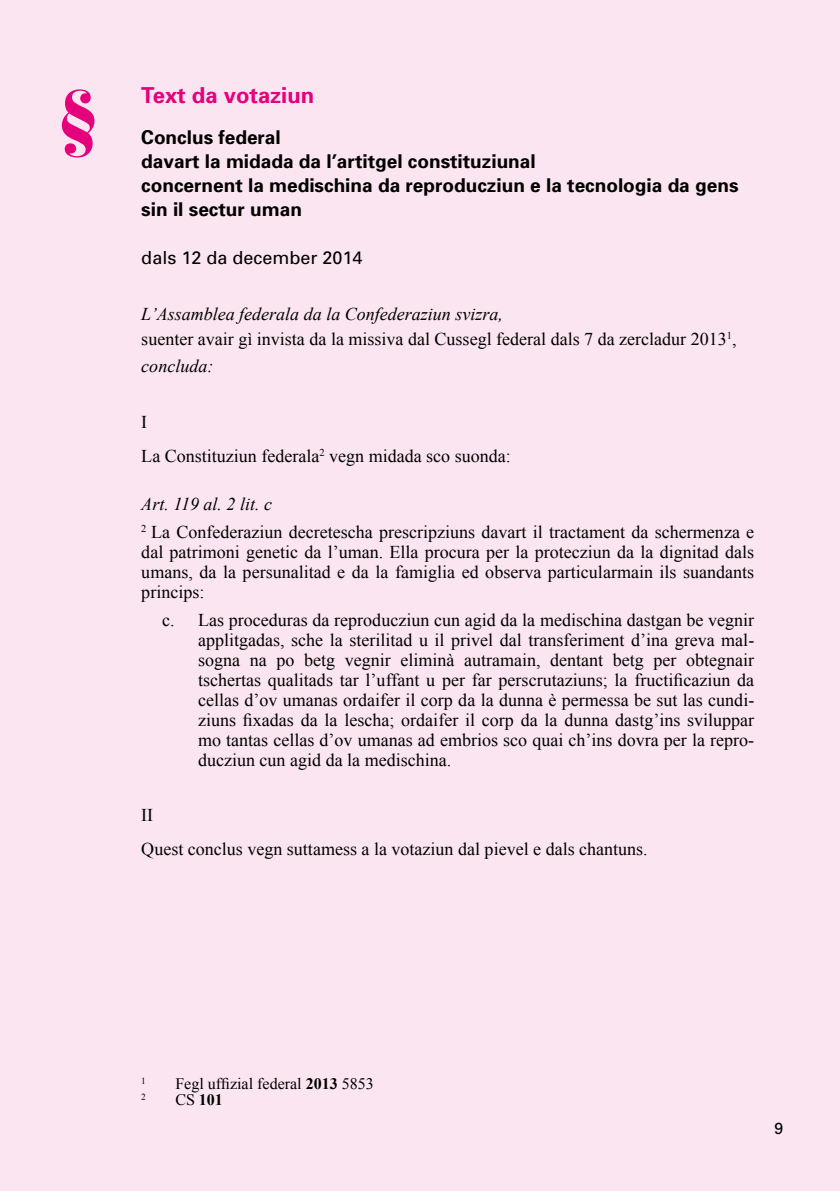
<style>
.page{position:relative;width:840px;height:1191px;background:#fff}
.page>*{position:absolute;margin:0;border:0;box-sizing:border-box;transform-origin:0 0}
.t1{font:900 70px "Bauer Bodoni";color:#e5007c}
.Titel_Rot{font:700 22px "Univers";color:#e5007c}
.Untertitel_schwarz{font:700 19px/24px "Univers";color:#000}
.Abstimmungstext_Grun{font:18px/20px "Times New Roman";color:#000;text-align:justify}
.Abstimmungstext_Grun-2{font:italic 18px "Times New Roman";color:#000}
.Untertitel_schwarz-2{font:18px "Univers";color:#000}
.Abstimmungstext_Grun-3{font:16px "Times New Roman";color:#000}
.Abstimmungstext_Grun-4{font:700 16px "Times New Roman";color:#000}
.t2{font:16px "Univers";color:#000}
.Abstimmungstext_Grun-5{font:9.4px "Times New Roman";color:#000}
.s1{font-weight:700}
.s2{font-weight:400}
</style>
<div class="page">
<div style="left:0;top:0;width:839px;height:1191px;background:#fbe5f0"></div>
<h1 class="t1" style="left:57px;top:73px;width:44px">§</h1>
<h3 class="Titel_Rot" style="left:141px;top:81px;width:174px">Text da votaziun</h3>
<h4 class="Untertitel_schwarz" style="left:141px;top:125px;width:141px">Conclus federal</h4>
<h4 class="Untertitel_schwarz" style="left:141px;top:149px;width:396px">davart la midada da l’artitgel constituziunal</h4>
<h4 class="Untertitel_schwarz" style="left:141px;top:173px;width:598px">concernent la medischina da reproducziun e la tecnologia da gens sin il sectur uman</h4>
<h4 class="Untertitel_schwarz-2" style="left:141px;top:247px;width:223px">dals 12 da december 2014</h4>
<p class="Abstimmungstext_Grun-2" style="left:141px;top:301px;width:363px">L’Assamblea federala da la Confederaziun svizra,</p>
<p class="Abstimmungstext_Grun" style="left:141px;top:329px;width:596px">suenter avair gì invista da la missiva dal Cussegl federal dals 7 da zercladur 2013<sup>1</sup>,</p>
<p class="Abstimmungstext_Grun-2" style="left:141px;top:354px;width:73px">concluda:</p>
<p class="Abstimmungstext_Grun" style="left:141px;top:411px;width:7px">I</p>
<p class="Abstimmungstext_Grun" style="left:141px;top:445px;width:371px">La Constituziun federala<sup>2</sup> vegn midada sco suonda:</p>
<p class="Abstimmungstext_Grun-2" style="left:141px;top:492px;width:132px">Art. 119 al. 2 lit. c</p>
<p class="Abstimmungstext_Grun" style="left:141px;top:522px;width:614px"><sup>2</sup> La Confederaziun decretescha prescripziuns davart il tractament da schermenza e dal patrimoni genetic da l’uman. Ella procura per la protecziun da la dignitad dals umans, da la persunalitad e da la famiglia ed observa particularmain ils suandants princips:</p>
<p class="Abstimmungstext_Grun" style="left:198px;top:609px;width:557px;text-indent:-36px">c. Las proceduras da reproducziun cun agid da la medischina dastgan be vegnir applitgadas, sche la sterilitad u il privel dal transferiment d’ina greva mal&shy;sogna na po betg vegnir eliminà autramain, dentant betg per obtegnair tschertas qualitads tar l’uffant u per far perscrutaziuns; la fructificaziun da cellas d’ov umanas ordaifer il corp da la dunna è permessa be sut las cundi&shy;ziuns fixadas da la lescha; ordaifer il corp da la dunna dastg’ins sviluppar mo tantas cellas d’ov umanas ad embrios sco quai ch’ins dovra per la repro&shy;ducziun cun agid da la medischina.</p>
<p class="Abstimmungstext_Grun" style="left:141px;top:805px;width:13px">II</p>
<p class="Abstimmungstext_Grun" style="left:141px;top:839px;width:507px">Quest conclus vegn suttamess a la votaziun dal pievel e dals chantuns.</p>
<p class="Abstimmungstext_Grun-5" style="left:141px;top:1074px;width:6px">1</p>
<p class="Abstimmungstext_Grun-3" style="left:175px;top:1073px;width:200px">Fegl uffizial federal <span class="s1">2013</span> 5853</p>
<p class="Abstimmungstext_Grun-5" style="left:141px;top:1090px;width:6px">2</p>
<p class="Abstimmungstext_Grun-4" style="left:175px;top:1088px;width:49px"><span class="s2">CS</span> 101</p>
<p class="t2" style="left:773px;top:1119px;width:10px">9</p>
</div>
